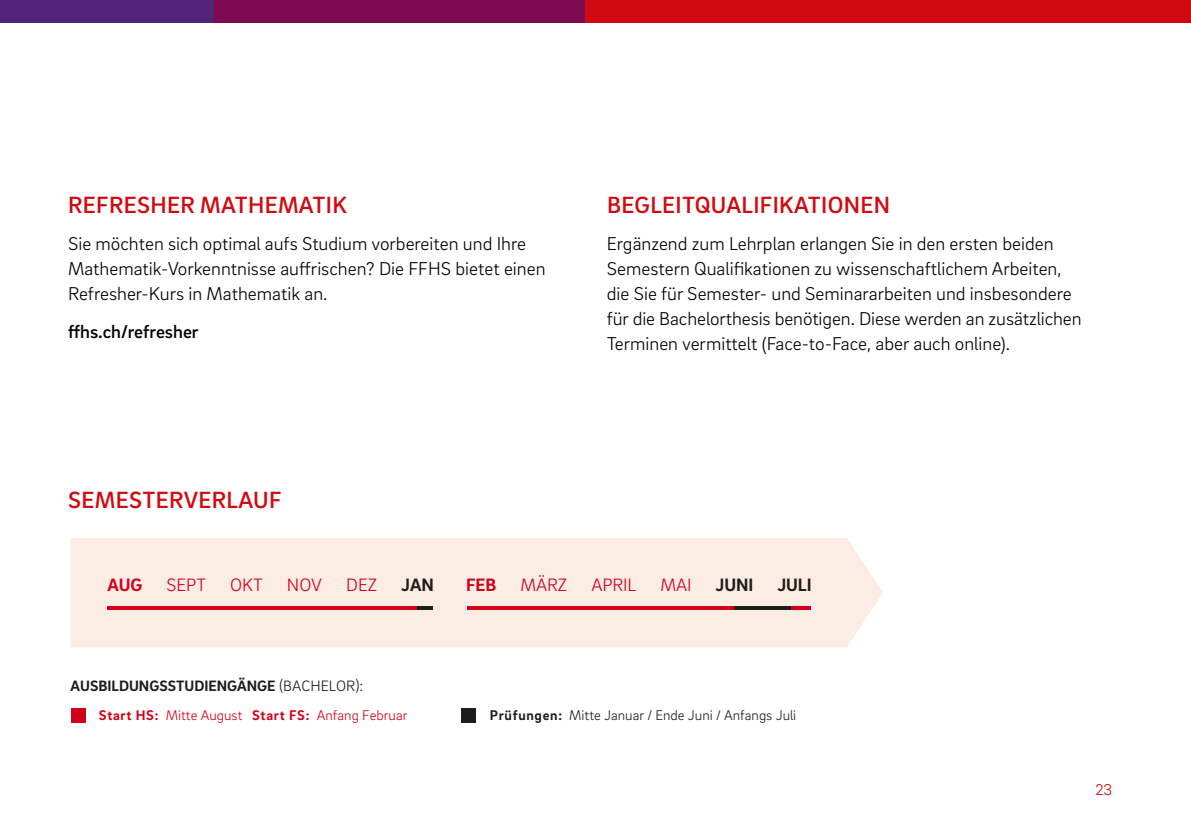
<style>
.page{position:relative;width:1191px;height:840px;background:#fff}
.page>*{position:absolute;margin:0;border:0;box-sizing:border-box;transform-origin:0 0}
.t1{font:500 24px "Brix Sans";letter-spacing:.015em;color:#d00a10}
.t2{font:300 19px/25px "Brix Sans";color:#000}
.t3{font:500 19px "Brix Sans";color:#000}
.t4{font:300 18.4px "Brix Sans";letter-spacing:-.005em;color:#cf0019}
.t5{font:700 18.4px "Brix Sans";letter-spacing:-.005em;color:#1d1d1b}
.t6{font:700 18.4px "Brix Sans";letter-spacing:-.005em;color:#cf0019}
.t7{font:300 16px "Brix Sans";color:#d00a10}
.t8{font:700 15.4px "Brix Sans";color:#1d1d1b}
.t9{font:300 14.4px "Brix Sans";color:#1d1d1b}
.t10{font:300 14.4px "Brix Sans";color:#cf0019}
.s1{font-weight:300}
.s2{font-weight:700}
</style>
<div class="page">
<div style="left:198px;top:0;width:477px;height:23px;background:#7e0a52"></div>
<div style="left:0;top:0;width:214px;height:23px;background:#51247a"></div>
<div style="left:586px;top:0;width:605px;height:23px;background:#d00a10"></div>
<div style="left:71px;top:538px;width:812px;height:109px;background:#fbece4"></div>
<div style="left:71px;top:707px;width:14px;height:15px;background:#cf0019"></div>
<div style="left:461px;top:707px;width:15px;height:15px;background:#1d1d1b"></div>
<hr style="left:108px;top:606px;width:309px;height:3px;background:#cf0019">
<hr style="left:467px;top:606px;width:343px;height:3px;background:#cf0019">
<hr style="left:417px;top:606px;width:16px;height:3px;background:#1d1d1b">
<hr style="left:734px;top:606px;width:56px;height:3px;background:#1d1d1b">
<p class="t1" style="left:68px;top:189px;width:280px">REFRESHER MATHEMATIK</p>
<p class="t2" style="left:68px;top:230px;width:479px">Sie möchten sich optimal aufs Studium vorbereiten und Ihre<br>Mathematik-Vorkenntnisse auffrischen? Die FFHS bietet einen<br>Refresher-Kurs in Mathematik an.</p>
<p class="t3" style="left:68px;top:319px;width:132px">ffhs.ch/refresher</p>
<p class="t1" style="left:607px;top:189px;width:285px">BEGLEITQUALIFIKATIONEN</p>
<p class="t2" style="left:607px;top:230px;width:476px">Ergänzend zum Lehrplan erlangen Sie in den ersten beiden Semestern Qualifikationen zu wissenschaftlichem Arbeiten, die Sie für Semester- und Seminararbeiten und insbesondere für die Bachelorthesis benötigen. Diese werden an zusätzlichen Terminen vermittelt (Face-to-Face, aber auch online).</p>
<p class="t1" style="left:68px;top:484px;width:215px">SEMESTERVERLAUF</p>
<p class="t6" style="left:108px;top:572px;width:36px">AUG</p>
<p class="t4" style="left:167px;top:573px;width:41px">SEPT</p>
<p class="t4" style="left:230px;top:573px;width:34px">OKT</p>
<p class="t4" style="left:287px;top:573px;width:37px">NOV</p>
<p class="t4" style="left:346px;top:573px;width:32px">DEZ</p>
<p class="t5" style="left:401px;top:572px;width:34px">JAN</p>
<p class="t6" style="left:466px;top:572px;width:32px">FEB</p>
<p class="t4" style="left:520px;top:573px;width:48px">MÄRZ</p>
<p class="t4" style="left:591px;top:573px;width:46px">APRIL</p>
<p class="t4" style="left:660px;top:573px;width:33px">MAI</p>
<p class="t5" style="left:715px;top:572px;width:39px">JUNI</p>
<p class="t5" style="left:777px;top:572px;width:36px">JULI</p>
<p class="t8" style="left:71px;top:675px;width:294px">AUSBILDUNGSSTUDIENGÄNGE <span class="s1">(BACHELOR):</span></p>
<p class="t10" style="left:99px;top:705px;width:310px"><span class="s2">Start HS:</span> Mitte August <span class="s2">Start FS:</span> Anfang Februar</p>
<p class="t9" style="left:490px;top:706px;width:308px"><span class="s2">Prüfungen:</span> Mitte Januar / Ende Juni / Anfangs Juli</p>
<p class="t7" style="left:1095px;top:778px;width:19px">23</p>
</div>
